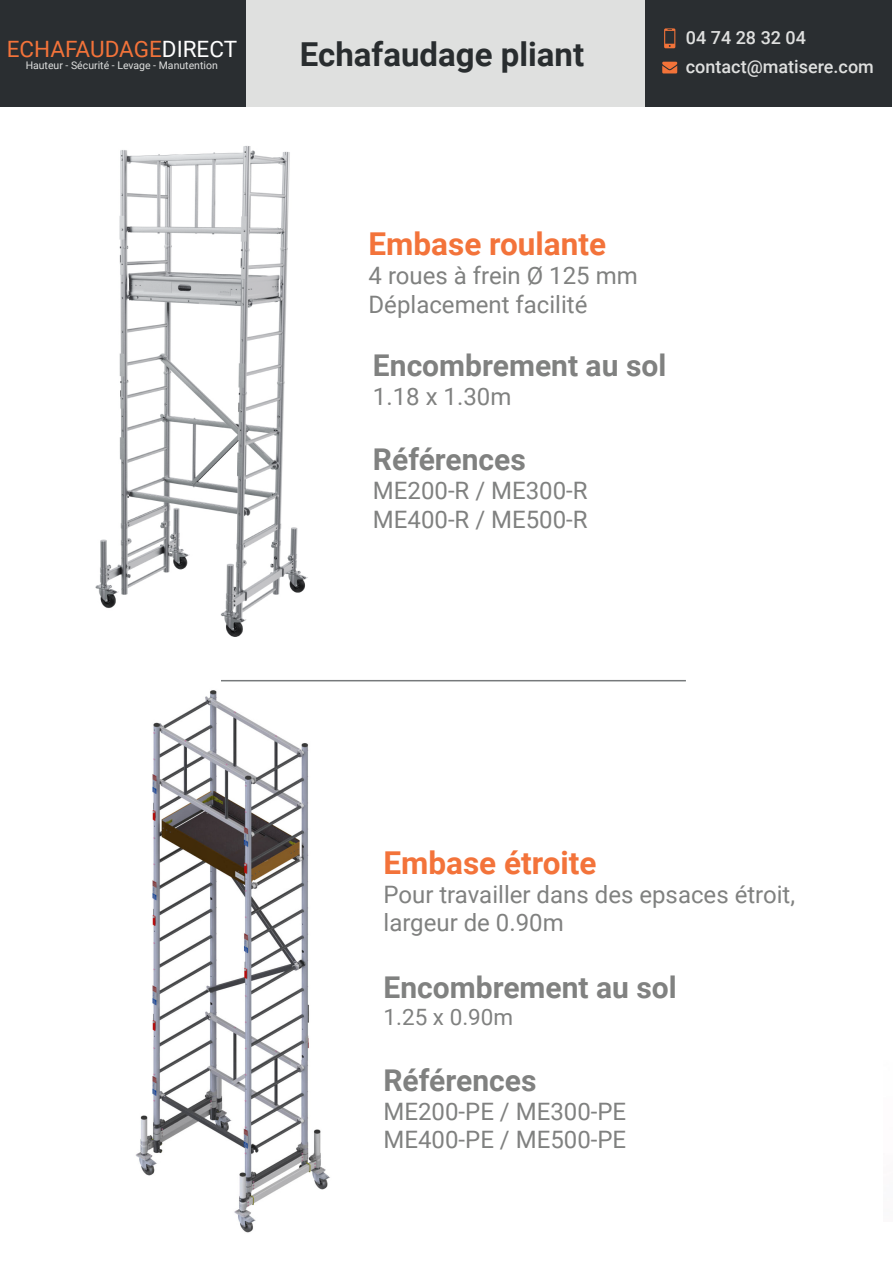
<style>
.page{position:relative;width:893px;height:1263px;background:#fff}
.page>*{position:absolute;margin:0;border:0;box-sizing:border-box;transform-origin:0 0}
.t1{font:700 33px "Roboto";color:#292d2f}
.t2{font:700 31.5px "Roboto";color:#f3733a}
.t3{font:700 30px "Roboto";color:#808180}
.t4{font:24px/28.8px "Roboto";color:#808180}
.t5{font:22.5px "Roboto";color:#f3733a}
.t6{font:22.5px "Roboto";color:#808180}
.t7{font:500 18px/29.2px "Roboto";color:#dfe0df}
.t8{font:10.5px "Roboto";color:#dfe0df}
.s1{color:#fff}
</style>
<div class="page">
<img style="left:95px;top:146px;width:213px;height:491px">
<img style="left:135px;top:681px;width:388px;height:552px">
<div style="left:245px;top:0;width:400px;height:106px;background:#dfe0df"></div>
<div style="left:0;top:0;width:245px;height:106px;background:#2a2e31"></div>
<div style="left:645px;top:0;width:246px;height:106px;background:#2a2e31"></div>
<svg style="left:664px;top:28px;width:11px;height:20px"></svg>
<svg style="left:662px;top:62px;width:15px;height:11px"></svg>
<hr style="left:221px;top:680px;width:465px;height:1px;background:#76797b">
<p class="t5" style="left:7px;top:33px;width:232px">ECHAFAUDAGE<span class="s1">DIRECT</span></p>
<p class="t8" style="left:26px;top:58px;width:194px">Hauteur - Sécurité - Levage - Manutention</p>
<h1 class="t1" style="left:300px;top:31px;width:286px">Echafaudage pliant</h1>
<p class="t7" style="left:686px;top:22px;width:190px">04 74 28 32 04 contact@matisere.com</p>
<h2 class="t2" style="left:369px;top:222px;width:239px">Embase roulante</h2>
<p class="t4" style="left:369px;top:260px;width:271px">4 roues à frein Ø 125 mm<br>Déplacement facilité</p>
<p class="t3" style="left:373px;top:344px;width:295px">Encombrement au sol</p>
<p class="t4" style="left:373px;top:381px;width:140px">1.18 x 1.30m</p>
<p class="t3" style="left:373px;top:439px;width:154px">Références</p>
<p class="t4" style="left:373px;top:475px;width:216px">ME200-R / ME300-R<br>ME400-R / ME500-R</p>
<h2 class="t2" style="left:383px;top:840px;width:215px">Embase étroite</h2>
<p class="t4" style="left:383px;top:879px;width:413px">Pour travailler dans des epsaces étroit, largeur de 0.90m</p>
<p class="t3" style="left:383px;top:966px;width:295px">Encombrement au sol</p>
<p class="t6" style="left:383px;top:1001px;width:131px">1.25 x 0.90m</p>
<p class="t3" style="left:383px;top:1059px;width:154px">Références</p>
<p class="t4" style="left:383px;top:1096px;width:244px">ME200-PE / ME300-PE<br>ME400-PE / ME500-PE</p>
</div>
